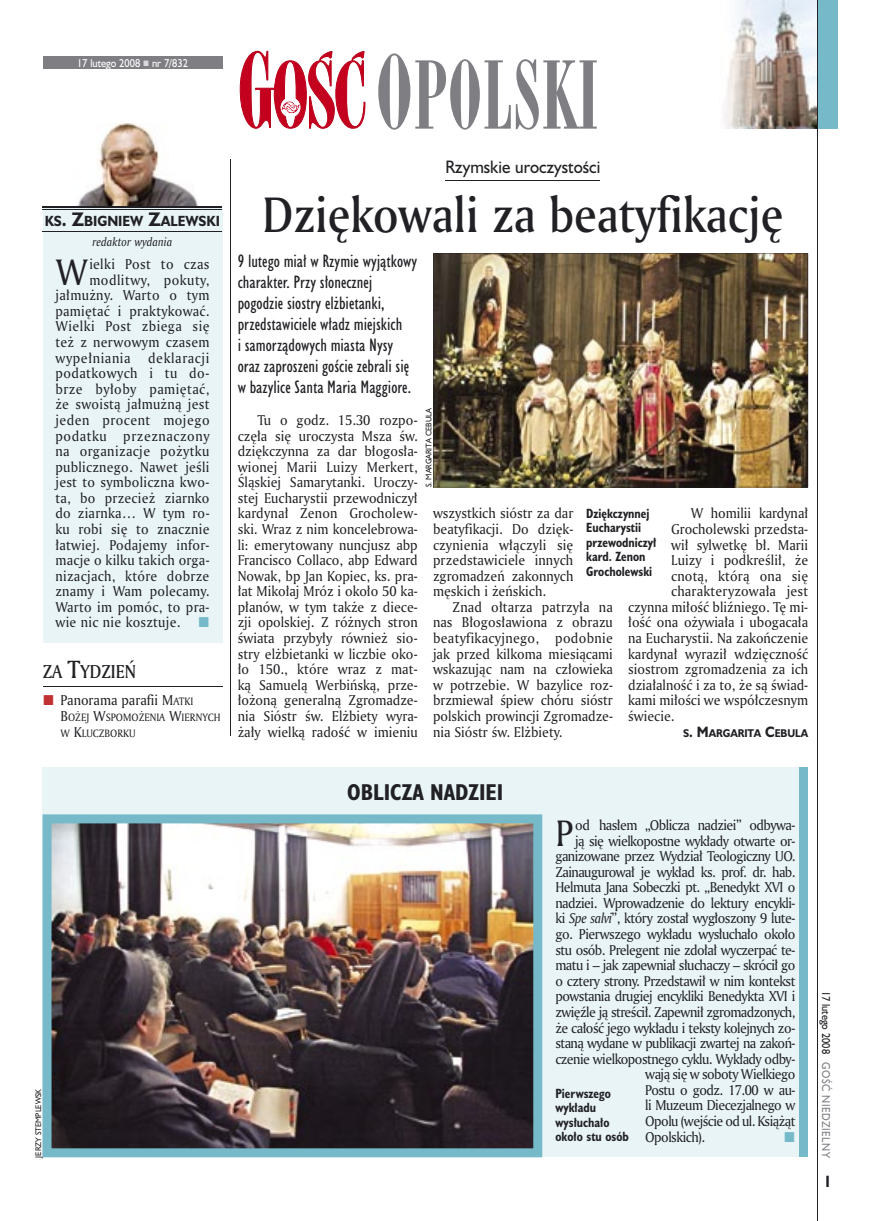
<style>
.page{position:relative;width:872px;height:1221px;background:#fff}
.page>*{position:absolute;margin:0;border:0;box-sizing:border-box;transform-origin:0 0}
.t1{font:90px "Modern 735 PL";letter-spacing:.01em;color:#7f7e83;scale:.9 1}
.t2{font:48px "Amerigo Md PL";color:#212125;scale:.9 1}
.t3{font:35.55px "Amerigo PL";color:#212125;scale:.94 1}
.t4{font:700 21px "Humanst 521 Cn PL";color:#212125}
.t5{font:18px "Amerigo Md PL";color:#212125;scale:.9 1}
.t6{font:16.5px/21px "Humanst 521 Cn PL";color:#212125}
.t7{font:16.5px "Humanst 521 PL";color:#212125;scale:.94 1}
.t8{font:700 15px "Humanst 521 Cn PL";color:#212125;scale:.94 1}
.t9{font:13.8px/15.6px "Amerigo PL";letter-spacing:-.04em;color:#212125;text-align:justify;scale:.94 1}
.t10{font:13.8px "Amerigo PL";color:#212125;scale:.94 1}
.t11{font:13.8px "Amerigo PL";letter-spacing:.02em;color:#212125;scale:.94 1}
.t12{font:13.8px "Amerigo PL";letter-spacing:.015em;color:#212125;scale:.94 1}
.t13{font:13.8px "Amerigo PL";letter-spacing:.03em;color:#212125;scale:.94 1}
.t14{font:13.8px "Amerigo PL";letter-spacing:.005em;color:#212125;scale:.94 1}
.t15{font:13.8px "Amerigo PL";letter-spacing:.035em;color:#212125;scale:.94 1}
.t16{font:13.8px "Amerigo PL";letter-spacing:.04em;color:#212125;scale:.94 1}
.t17{font:13.8px "Amerigo PL";letter-spacing:.045em;color:#212125;scale:.94 1}
.t18{font:700 13.5px "Humanst 521 PL";color:#212125;scale:.9 1}
.t19{font:700 12.3px/14.4px "Humanst 521 Cn PL";color:#212125;scale:.94 1}
.t20{font:italic 11.7px "Amerigo PL";color:#212125;scale:.94 1}
.t21{font:10.5px "Humanst 521 PL";color:#fff;scale:.9 1}
.t22{font:10.5px "Humanst 521 PL";letter-spacing:.05em;color:#7f7e83;scale:.9 1}
.t23{font:10.5px "Humanst 521 PL";color:#212125;scale:.9 1}
.t24{font:10.35px/15.6px "Amerigo PL";color:#212125;scale:.94 1}
.t25{font:700 10.35px "Humanst 521 PL";color:#212125;scale:.9 1}
.t26{font:7.5px "Humanst 521 PL";color:#212125;scale:.94 1}
.s1{font-size:18px}
.s2{font-size:24px}
.s3{font-size:10.35px}
.s4{font-size:13.8px}
.s5{font-size:97.5px}
.s6{font-style:italic}
</style>
<div class="page">
<img style="left:724px;top:0;width:93px;height:129px">
<svg style="left:240px;top:51px;width:125px;height:78px"></svg>
<div style="left:817px;top:0;width:20px;height:129px;background:#76baca"></div>
<div style="left:43px;top:56px;width:179px;height:13px;background:#7f7e83"></div>
<hr style="left:817px;top:0;width:1px;height:1220px;background:#212125">
<hr style="left:230px;top:160px;width:1px;height:576px;background:#212125">
<div style="left:43px;top:767px;width:765px;height:389px;background:#e9f4f6"></div>
<div style="left:799px;top:767px;width:9px;height:389px;background:#76baca"></div>
<img style="left:433px;top:253px;width:375px;height:234px">
<hr style="left:445px;top:180px;width:155px;height:1px;background:#212125">
<hr style="left:43px;top:686px;width:179px;height:1px;background:#212125">
<img style="left:43px;top:814px;width:499px;height:343px">
<div style="left:43px;top:207px;width:179px;height:436px;background:#e9f4f6"></div>
<img style="left:77px;top:123px;width:121px;height:83px">
<hr style="left:43px;top:206px;width:179px;height:2px;background:#212125">
<hr style="left:43px;top:209px;width:179px;height:1px;background:#212125">
<hr style="left:43px;top:231px;width:179px;height:1px;background:#212125">
<p class="t21" style="left:77px;top:55px;width:125px">17 lutego 2008 nr 7/832</p>
<p class="t18" style="left:45px;top:211px;width:196px">KS<span class="s1">. Z</span>BIGNIEW <span class="s1">Z</span>ALEWSKI</p>
<p class="t20" style="left:93px;top:233px;width:86px">redaktor wydania</p>
<h3 class="t3" style="left:55px;top:248px;width:35px">W</h3>
<p class="t13" style="left:89px;top:255px;width:129px">ielki Post to czas</p>
<p class="t16" style="left:89px;top:270px;width:129px">modlitwy, pokuty,</p>
<p class="t13" style="left:55px;top:286px;width:165px">jałmużny. Warto o tym</p>
<p class="t11" style="left:55px;top:302px;width:165px">pamiętać i praktykować.</p>
<p class="t15" style="left:55px;top:317px;width:165px">Wielki Post zbiega się</p>
<p class="t11" style="left:55px;top:333px;width:165px">też z nerwowym czasem</p>
<p class="t17" style="left:55px;top:348px;width:81px">wypełniania</p>
<p class="t9" style="left:55px;top:349px;width:165px;text-indent:93px">deklaracji podatkowych i tu do&shy;brze byłoby pamiętać, że swoistą jałmużną jest jeden procent mojego podatku przeznaczony na organizacje pożytku publicznego. Nawet jeśli jest to symboliczna kwo&shy;ta, bo przecież ziarnko do ziarnka… W tym ro&shy;ku robi się to znacznie łatwiej. Podajemy infor&shy;macje o kilku takich orga&shy;nizacjach, które dobrze znamy i Wam polecamy.<br>Warto im pomóc, to pra&shy;wie nic nie kosztuje.</p>
<h3 class="t5" style="left:43px;top:659px;width:105px">ZA <span class="s2">T</span>YDZIEŃ</h3>
<p class="t10" style="left:61px;top:691px;width:143px">Panorama parafii M<span class="s3">ATKI</span></p>
<p class="t24" style="left:61px;top:709px;width:172px"><span class="s4">B</span>OŻEJ <span class="s4">W</span>SPOMOŻENIA <span class="s4">W</span>IERNYCH<br>W <span class="s4">K</span>LUCZBORKU</p>
<h1 class="t1" style="left:376px;top:40px;width:249px"><span class="s5">O</span>POLSKI</h1>
<p class="t7" style="left:445px;top:156px;width:166px">Rzymskie uroczystości</p>
<h2 class="t2" style="left:262px;top:183px;width:580px">Dziękowali za beatyfikację</h2>
<p class="t6" style="left:238px;top:250px;width:181px">9 lutego miał w Rzymie wyjątkowy charakter. Przy słonecznej pogodzie siostry elżbietanki, przedstawiciele władz miejskich<br>i samorządowych miasta Nysy oraz zaproszeni goście zebrali się w bazylice Santa Maria Maggiore.</p>
<p class="t9" style="left:238px;top:412px;width:193px;text-indent:20px">Tu o godz. 15.30 rozpo&shy;częła się uroczysta Msza św. dziękczynna za dar błogosła&shy;wionej Marii Luizy Merkert, Śląskiej Samarytanki. Uroczy&shy;stej Eucharystii przewodniczył kardynał Zenon Grocholew&shy;ski. Wraz z nim koncelebrowa&shy;li: emerytowany nuncjusz abp Francisco Collaco, abp Edward Nowak, bp Jan Kopiec, ks. pra&shy;łat Mikołaj Mróz i około 50 ka&shy;płanów, w tym także z diece&shy;zji opolskiej. Z różnych stron świata przybyły również sio&shy;stry elżbietanki w liczbie oko&shy;ło 150., które wraz z mat&shy;ką Samuelą Werbińską, prze&shy;łożoną generalną Zgromadze&shy;nia Sióstr św. Elżbiety wyra&shy;żały wielką radość w imieniu</p>
<p class="t26" style="left:424px;top:487px;width:86px;rotate:-90deg">S. MARGARITA CEBULA</p>
<p class="t9" style="left:433px;top:505px;width:151px">wszystkich sióstr za dar beatyfikacji. Do dzięk&shy;czynienia włączyli się przedstawiciele innych zgromadzeń zakonnych męskich i żeńskich.</p>
<p class="t9" style="left:433px;top:598px;width:193px;text-indent:20px">Znad ołtarza patrzyła na nas Błogosławiona z obrazu beatyfikacyjnego, podobnie jak przed kilkoma miesiącami wskazując nam na człowieka w potrzebie. W bazylice roz&shy;brzmiewał śpiew chóru sióstr polskich prowincji Zgromadze&shy;nia Sióstr św. Elżbiety.</p>
<p class="t10" style="left:691px;top:504px;width:126px">W homilii kardynał</p>
<p class="t10" style="left:671px;top:520px;width:147px">Grocholewski przedsta-</p>
<p class="t10" style="left:671px;top:535px;width:147px">wił sylwetkę bł. Marii</p>
<p class="t14" style="left:671px;top:551px;width:147px">Luizy i podkreślił, że</p>
<p class="t12" style="left:671px;top:566px;width:147px">cnotą, którą ona się</p>
<p class="t12" style="left:671px;top:582px;width:147px">charakteryzowała jest</p>
<p class="t10" style="left:628px;top:597px;width:193px">czynna miłość bliźniego. Tę mi-</p>
<p class="t10" style="left:628px;top:613px;width:193px">łość ona ożywiała i ubogacała</p>
<p class="t10" style="left:628px;top:629px;width:193px">na Eucharystii. Na zakończenie</p>
<p class="t10" style="left:628px;top:644px;width:193px">kardynał wyraził wdzięczność</p>
<p class="t10" style="left:628px;top:660px;width:193px">siostrom zgromadzenia za ich</p>
<p class="t10" style="left:628px;top:675px;width:193px">działalność i za to, że są świad-</p>
<p class="t10" style="left:628px;top:691px;width:193px">kami miłości we współczesnym</p>
<p class="t10" style="left:628px;top:706px;width:51px">świecie.</p>
<p class="t25" style="left:683px;top:725px;width:140px">S<span class="s4">. M</span>ARGARITA <span class="s4">C</span>EBULA</p>
<p class="t19" style="left:586px;top:506px;width:76px">Dziękczynnej<br>Eucharystii przewodniczył kard. Zenon<br>Grocholewski</p>
<p class="t26" style="left:33px;top:1157px;width:75px;rotate:-90deg">JERZY STEMPLEWSK</p>
<h3 class="t4" style="left:347px;top:778px;width:158px">OBLICZA NADZIEI</h3>
<h3 class="t3" style="left:555px;top:809px;width:20px">P</h3>
<p class="t9" style="left:575px;top:816px;width:236px">od hasłem „Oblicza nadziei” odbywa-</p>
<p class="t9" style="left:575px;top:832px;width:236px">ją się wielkopostne wykłady otwarte or-</p>
<p class="t9" style="left:555px;top:848px;width:257px">ganizowane przez Wydział Teologiczny UO.</p>
<p class="t9" style="left:555px;top:863px;width:257px">Zainaugurował je wykład ks. prof. dr. hab.</p>
<p class="t9" style="left:555px;top:879px;width:257px">Helmuta Jana Sobeczki pt. „Benedykt XVI o</p>
<p class="t9" style="left:555px;top:894px;width:257px">nadziei. Wprowadzenie do lektury encykli-</p>
<p class="t9" style="left:555px;top:910px;width:257px">ki <span class="s6">Spe salvi</span>”, który został wygłoszony 9 lute-</p>
<p class="t9" style="left:555px;top:925px;width:257px">go. Pierwszego wykładu wysłuchało około</p>
<p class="t9" style="left:555px;top:941px;width:257px">stu osób. Prelegent nie zdołał wyczerpać te-</p>
<p class="t9" style="left:555px;top:957px;width:257px">matu i – jak zapewniał słuchaczy – skrócił go</p>
<p class="t9" style="left:555px;top:972px;width:257px">o cztery strony. Przedstawił w nim kontekst</p>
<p class="t9" style="left:555px;top:988px;width:257px">powstania drugiej encykliki Benedykta XVI i</p>
<p class="t9" style="left:555px;top:1003px;width:257px">zwięźle ją streścił. Zapewnił zgromadzonych,</p>
<p class="t9" style="left:555px;top:1019px;width:257px">że całość jego wykładu i teksty kolejnych zo-</p>
<p class="t9" style="left:555px;top:1034px;width:257px">staną wydane w publikacji zwartej na zakoń-</p>
<p class="t9" style="left:555px;top:1050px;width:257px">czenie wielkopostnego cyklu. Wykłady odby-</p>
<p class="t9" style="left:645px;top:1066px;width:161px">wają się w soboty Wielkiego</p>
<p class="t9" style="left:645px;top:1081px;width:161px">Postu o godz. 17.00 w au-</p>
<p class="t9" style="left:645px;top:1097px;width:161px">li Muzeum Diecezjalnego w</p>
<p class="t9" style="left:645px;top:1112px;width:161px">Opolu (wejście od ul. Książąt</p>
<p class="t9" style="left:645px;top:1128px;width:65px">Opolskich).</p>
<p class="t19" style="left:555px;top:1085px;width:80px">Pierwszego wykładu wysłuchało około stu osób</p>
<p class="t23" style="left:833px;top:990px;width:72px;rotate:90deg">17 lutego 2008</p>
<p class="t22" style="left:833px;top:1062px;width:108px;rotate:90deg">GOŚĆ NIEDZIELNY</p>
<p class="t8" style="left:825px;top:1171px;width:6px">I</p>
</div>
